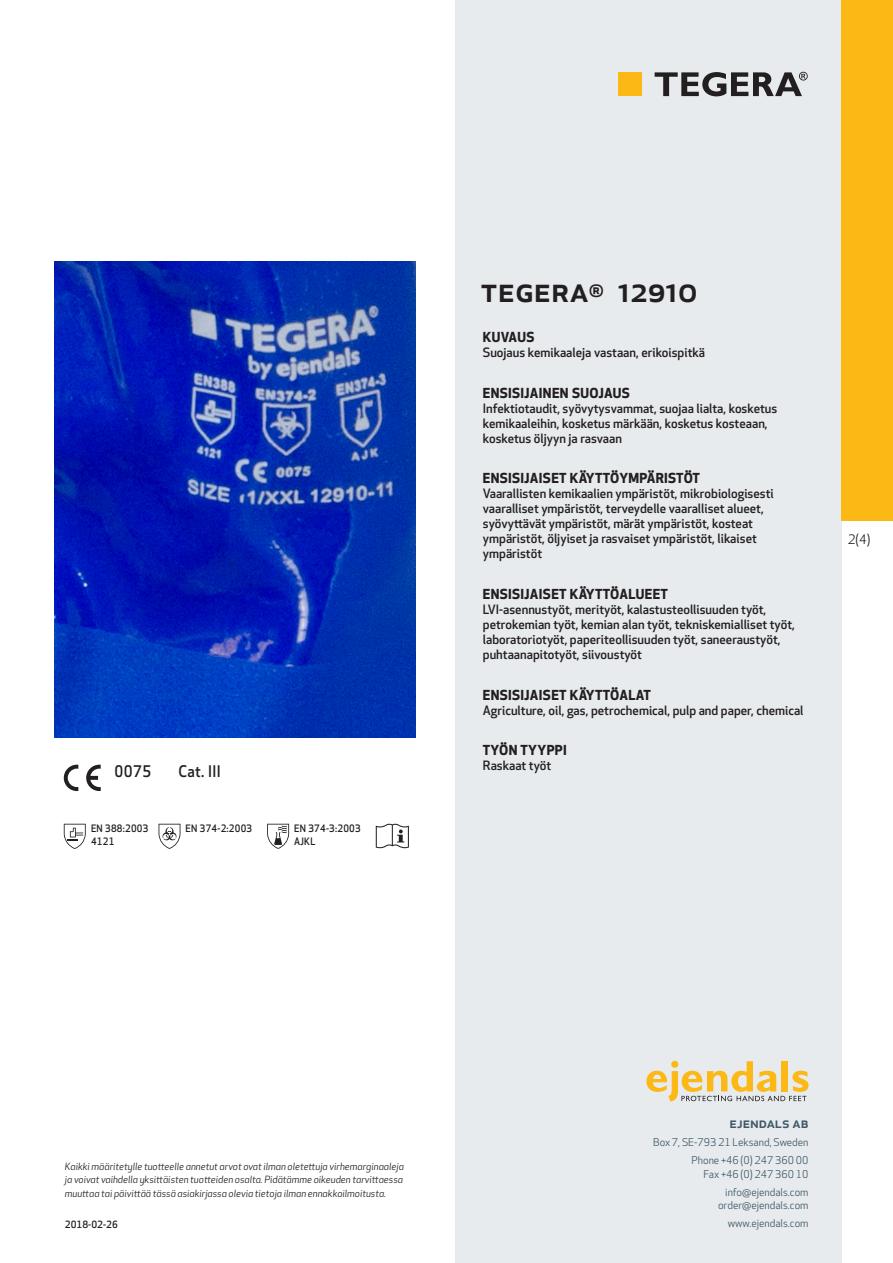
<style>
.page{position:relative;width:893px;height:1263px;background:#fff}
.page>*{position:absolute;margin:0;border:0;box-sizing:border-box;transform-origin:0 0}
.prodname{font:500 34.5px "Apex New";color:#231f20}
.Artikel{font:500 15.6px "Apex New";letter-spacing:.025em;color:#231f20;scale:.95 1}
.t1{font:500 15px "Apex New";color:#405968}
.Funktion_body{font:700 13.5px "Apex New";letter-spacing:.025em;color:#231f20}
.t2{font:12.75px "Apex New";color:#231f20}
.Funktion_body-2{font:500 12.6px/15px "Apex New";color:#231f20}
.t3{font:10.5px/18px "Apex New";color:#405968;text-align:right}
.Artikel-2{font:500 10.05px/13.2px "Apex New";letter-spacing:.025em;color:#231f20;scale:.95 1}
.t4{font:italic 9.75px/13.5px "Apex New";color:#231f20;text-align:justify}
.Sidfot_datum{font:500 9.75px "Apex New";color:#231f20}
</style>
<div class="page">
<div style="left:455px;top:0;width:387px;height:1263px;background:#e8ebee"></div>
<svg style="left:646px;top:1061px;width:162px;height:40px"></svg>
<div style="left:842px;top:0;width:51px;height:520px;background:#fcb814"></div>
<div style="left:618px;top:72px;width:24px;height:24px;background:#fcb814"></div>
<svg style="left:655px;top:72px;width:153px;height:24px"></svg>
<svg style="left:86px;top:765px;width:15px;height:26px"></svg>
<svg style="left:64px;top:765px;width:14px;height:26px"></svg>
<svg style="left:64px;top:824px;width:22px;height:25px"></svg>
<svg style="left:159px;top:824px;width:21px;height:25px"></svg>
<svg style="left:267px;top:824px;width:22px;height:25px"></svg>
<svg style="left:376px;top:824px;width:33px;height:24px"></svg>
<img style="left:54px;top:261px;width:361px;height:477px">
<p class="Artikel" style="left:115px;top:761px;width:40px">0075</p>
<p class="Artikel" style="left:178px;top:761px;width:46px">Cat. III</p>
<p class="Artikel-2" style="left:91px;top:821px;width:62px">EN 388:2003<br>4121</p>
<p class="Artikel-2" style="left:186px;top:821px;width:72px">EN 374-2:2003</p>
<p class="Artikel-2" style="left:294px;top:821px;width:72px">EN 374-3:2003<br>AJKL</p>
<p class="prodname" style="left:480px;top:266px;width:219px">TEGERA<sup>®</sup> 12910</p>
<p class="Funktion_body" style="left:483px;top:327px;width:53px">KUVAUS</p>
<p class="Funktion_body-2" style="left:483px;top:345px;width:224px">Suojaus kemikaaleja vastaan, erikoispitkä</p>
<p class="Funktion_body" style="left:483px;top:383px;width:149px">ENSISIJAINEN SUOJAUS</p>
<p class="Funktion_body-2" style="left:483px;top:400px;width:296px">Infektiotaudit, syövytysvammat, suojaa lialta, kosketus kemikaaleihin, kosketus märkään, kosketus kosteaan, kosketus öljyyn ja rasvaan</p>
<p class="Funktion_body" style="left:483px;top:468px;width:219px">ENSISIJAISET KÄYTTÖYMPÄRISTÖT</p>
<p class="Funktion_body-2" style="left:483px;top:486px;width:292px">Vaarallisten kemikaalien ympäristöt, mikrobiologisesti vaaralliset ympäristöt, terveydelle vaaralliset alueet, syövyttävät ympäristöt, märät ympäristöt, kosteat ympäristöt, öljyiset ja rasvaiset ympäristöt, likaiset ympäristöt</p>
<p class="Funktion_body" style="left:483px;top:584px;width:187px">ENSISIJAISET KÄYTTÖALUEET</p>
<p class="Funktion_body-2" style="left:483px;top:601px;width:314px">LVI-asennustyöt, merityöt, kalastusteollisuuden työt, petrokemian työt, kemian alan työt, tekniskemialliset työt, laboratoriotyöt, paperiteollisuuden työt, saneeraustyöt, puhtaanapitotyöt, siivoustyöt</p>
<p class="Funktion_body" style="left:483px;top:685px;width:170px">ENSISIJAISET KÄYTTÖALAT</p>
<p class="Funktion_body-2" style="left:483px;top:702px;width:322px">Agriculture, oil, gas, petrochemical, pulp and paper, chemical</p>
<p class="Funktion_body" style="left:483px;top:740px;width:85px">TYÖN TYYPPI</p>
<p class="Funktion_body-2" style="left:483px;top:758px;width:70px">Raskaat työt</p>
<p class="t2" style="left:848px;top:531px;width:24px">2(4)</p>
<p class="t4" style="left:65px;top:1159px;width:340px">Kaikki määritetylle tuotteelle annetut arvot ovat ilman oletettuja virhemarginaaleja ja voivat vaihdella yksittäisten tuotteiden osalta. Pidätämme oikeuden tarvittaessa muuttaa tai päivittää tässä asiakirjassa olevia tietoja ilman ennakkoilmoitusta.</p>
<p class="Sidfot_datum" style="left:65px;top:1218px;width:54px">2018-02-26</p>
<p class="t1" style="left:729px;top:1113px;width:80px">ejendals ab</p>
<p class="t3" style="left:653px;top:1133px;width:157px">Box 7, SE-793 21 Leksand, Sweden<br>Phone +46 (0) 247 360 00</p>
<p class="t3" style="left:703px;top:1165px;width:107px">Fax +46 (0) 247 360 10 info@ejendals.com</p>
<p class="t3" style="left:718px;top:1196px;width:92px">order@ejendals.com</p>
<p class="t3" style="left:728px;top:1215px;width:82px">www.ejendals.com</p>
</div>
